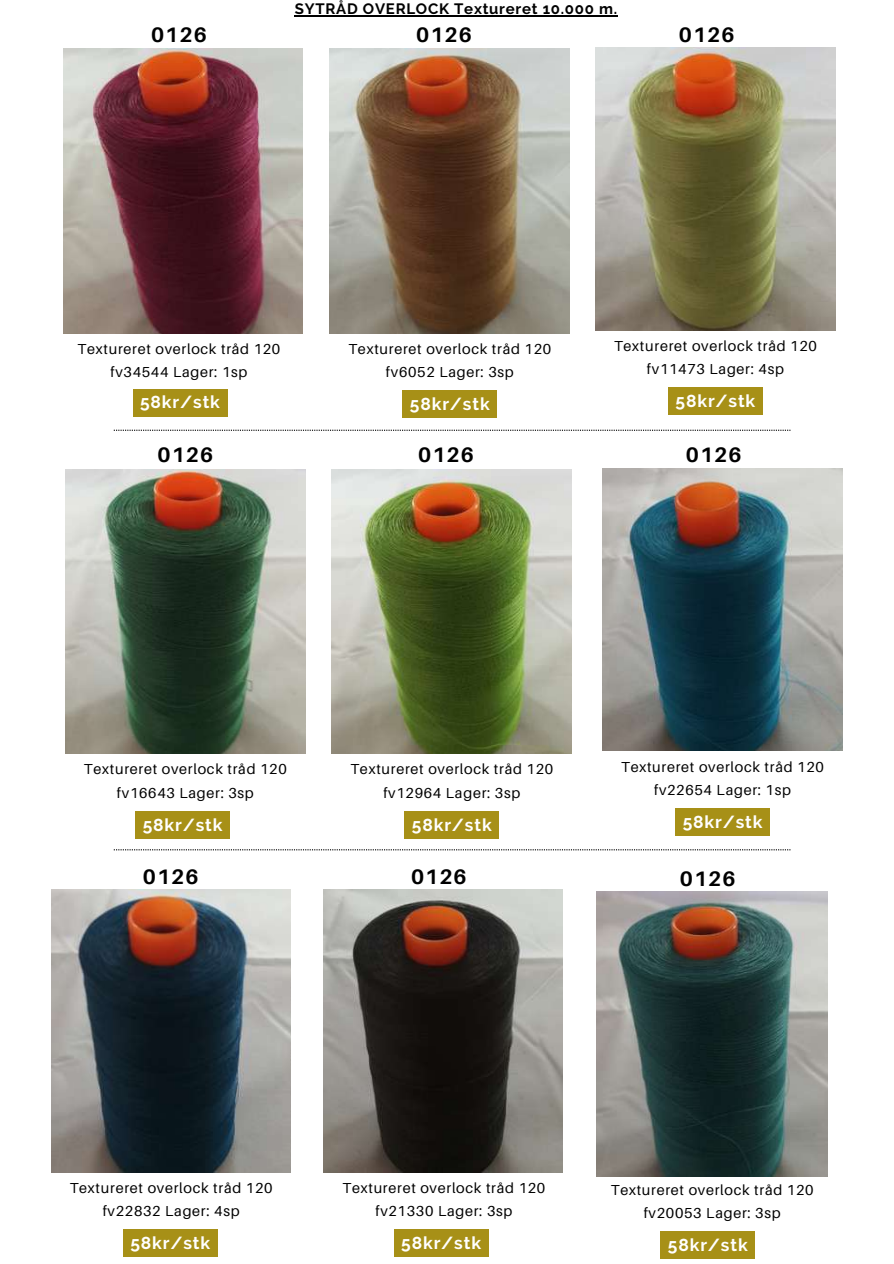
<style>
.page{position:relative;width:894px;height:1264px;background:#fff}
.page>*{position:absolute;margin:0;border:0;box-sizing:border-box;transform-origin:0 0}
.t1{font:700 21px "Aileron";letter-spacing:.05em;color:#000}
.t2{font:700 17.4px "Raleway";letter-spacing:.05em;color:#fff}
.t3{font:700 15px "Raleway";letter-spacing:.05em;color:#000}
.t4{font:14.4px/23.7px "Aileron";letter-spacing:.05em;color:#000;text-align:center}
</style>
<div class="page">
<svg style="left:114px;top:429px;width:676px;height:2px"></svg>
<img style="left:602px;top:468px;width:240px;height:282px">
<img style="left:51px;top:889px;width:240px;height:282px">
<img style="left:323px;top:889px;width:239px;height:282px">
<img style="left:596px;top:891px;width:231px;height:285px">
<img style="left:595px;top:47px;width:240px;height:283px">
<img style="left:331px;top:469px;width:240px;height:285px">
<img style="left:66px;top:469px;width:239px;height:285px">
<img style="left:329px;top:48px;width:240px;height:285px">
<img style="left:63px;top:48px;width:240px;height:285px">
<svg style="left:114px;top:849px;width:676px;height:1px"></svg>
<div style="left:675px;top:808px;width:94px;height:28px;background:#a79017"></div>
<div style="left:123px;top:1229px;width:94px;height:28px;background:#a79017"></div>
<div style="left:394px;top:1229px;width:94px;height:28px;background:#a79017"></div>
<div style="left:660px;top:1230px;width:95px;height:28px;background:#a79017"></div>
<div style="left:668px;top:387px;width:94px;height:28px;background:#a79017"></div>
<div style="left:404px;top:811px;width:95px;height:27px;background:#a79017"></div>
<div style="left:135px;top:811px;width:95px;height:27px;background:#a79017"></div>
<div style="left:402px;top:390px;width:95px;height:28px;background:#a79017"></div>
<div style="left:133px;top:389px;width:94px;height:27px;background:#a79017"></div>
<hr style="left:295px;top:15px;width:323px;height:2px;background:#000">
<p class="t3" style="left:295px;top:0;width:324px">SYTRÅD OVERLOCK Textureret 10.000 m.</p>
<h1 class="t1" style="left:151px;top:21px;width:57px">0126</h1>
<h1 class="t1" style="left:416px;top:21px;width:57px">0126</h1>
<h1 class="t1" style="left:678px;top:21px;width:57px">0126</h1>
<p class="t4" style="left:77px;top:336px;width:204px">Textureret overlock tråd 120 fv34544 Lager: 1sp</p>
<p class="t2" style="left:140px;top:392px;width:81px">58kr/stk</p>
<p class="t2" style="left:410px;top:394px;width:81px">58kr/stk</p>
<p class="t4" style="left:348px;top:336px;width:204px">Textureret overlock tråd 120 fv6052 Lager: 3sp</p>
<p class="t4" style="left:614px;top:333px;width:204px">Textureret overlock tråd 120 fv11473 Lager: 4sp</p>
<p class="t2" style="left:675px;top:391px;width:81px">58kr/stk</p>
<h1 class="t1" style="left:157px;top:442px;width:57px">0126</h1>
<h1 class="t1" style="left:418px;top:442px;width:57px">0126</h1>
<h1 class="t1" style="left:685px;top:442px;width:57px">0126</h1>
<p class="t4" style="left:84px;top:757px;width:204px">Textureret overlock tråd 120 fv16643 Lager: 3sp</p>
<p class="t4" style="left:350px;top:757px;width:204px">Textureret overlock tråd 120 fv12964 Lager: 3sp</p>
<p class="t4" style="left:621px;top:754px;width:204px">Textureret overlock tråd 120 fv22654 Lager: 1sp</p>
<p class="t2" style="left:143px;top:814px;width:81px">58kr/stk</p>
<p class="t2" style="left:412px;top:814px;width:81px">58kr/stk</p>
<p class="t2" style="left:682px;top:811px;width:81px">58kr/stk</p>
<h1 class="t1" style="left:143px;top:863px;width:57px">0126</h1>
<h1 class="t1" style="left:411px;top:863px;width:57px">0126</h1>
<h1 class="t1" style="left:679px;top:865px;width:57px">0126</h1>
<p class="t4" style="left:70px;top:1175px;width:204px">Textureret overlock tråd 120 fv22832 Lager: 4sp</p>
<p class="t4" style="left:342px;top:1175px;width:204px">Textureret overlock tråd 120 fv21330 Lager: 3sp</p>
<p class="t2" style="left:130px;top:1232px;width:81px">58kr/stk</p>
<p class="t2" style="left:401px;top:1232px;width:81px">58kr/stk</p>
<p class="t4" style="left:610px;top:1177px;width:204px">Textureret overlock tråd 120 fv20053 Lager: 3sp</p>
<p class="t2" style="left:667px;top:1234px;width:81px">58kr/stk</p>
</div>
